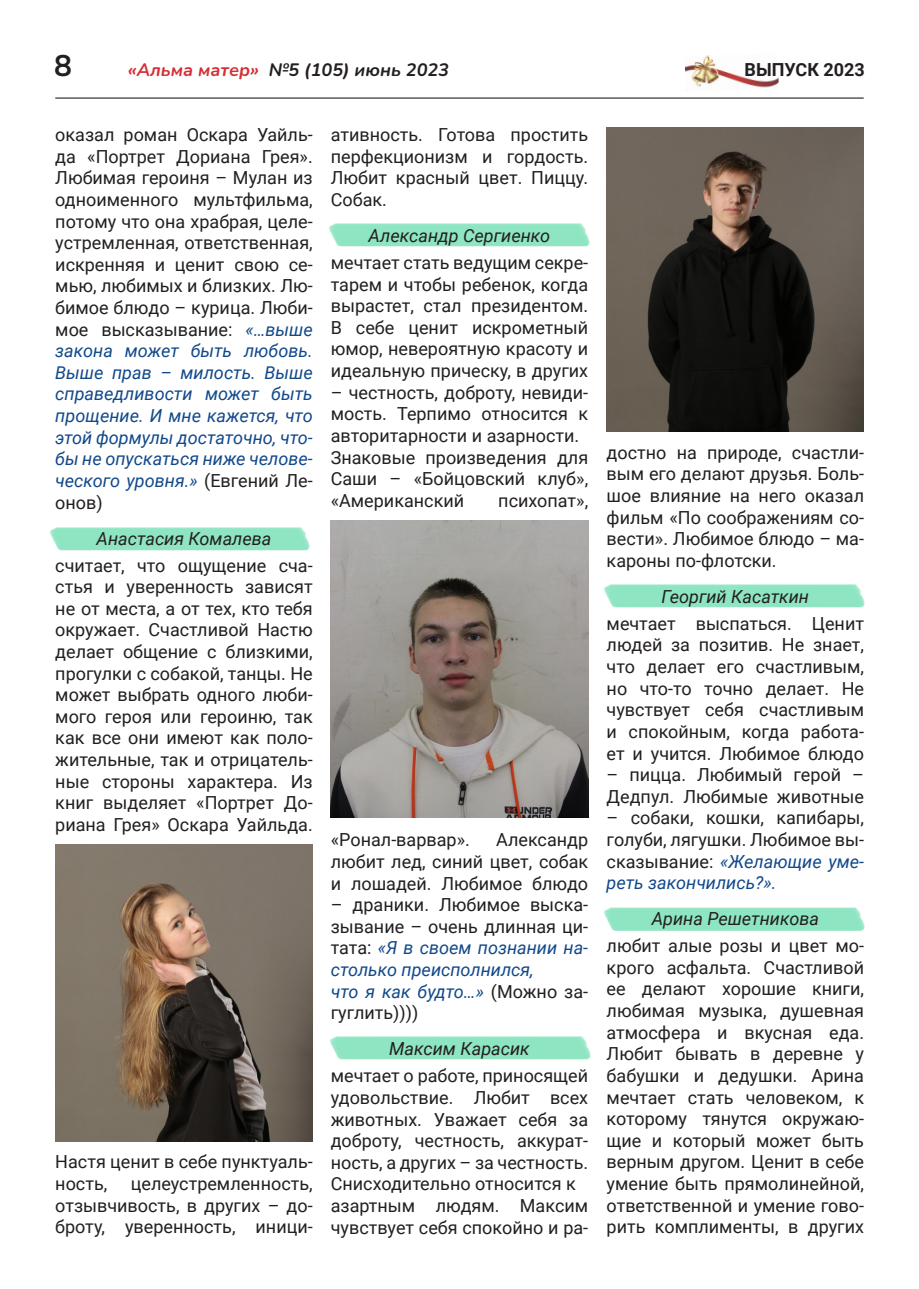
<style>
.page{position:relative;width:919px;height:1289px;background:#fff}
.page>*{position:absolute;margin:0;border:0;box-sizing:border-box;transform-origin:0 0}
.t1{font:700 29.7px "Nunito";color:#231f20}
.t2{font:18px/21.6px "Roboto";color:#231f20;text-align:justify}
.t3{font:italic 18px "Roboto";color:#231f20}
.t4{font:italic 700 18px "Nunito";color:#231f20}
.t5{font:italic 700 18px "Nunito";color:#d52f35}
.t6{font:700 18px "Roboto";color:#231f20}
.s1{font-style:italic;color:#12498b}
</style>
<div class="page">
<img style="left:50px;top:520px;width:281px;height:49px">
<img style="left:329px;top:223px;width:261px;height:24px">
<img style="left:588px;top:575px;width:277px;height:51px">
<img style="left:604px;top:907px;width:261px;height:24px">
<img style="left:330px;top:1036px;width:261px;height:24px">
<img style="left:685px;top:55px;width:93px;height:36px">
<hr style="left:55px;top:97px;width:808px;height:2px;background:#231f20">
<img style="left:55px;top:844px;width:258px;height:297px">
<img style="left:331px;top:520px;width:257px;height:297px">
<img style="left:606px;top:128px;width:257px;height:304px">
<p class="t1" style="left:54px;top:45px;width:19px">8</p>
<p class="t5" style="left:128px;top:57px;width:133px">«Альма матер»</p>
<p class="t4" style="left:269px;top:57px;width:182px">№5 (105) июнь 2023</p>
<p class="t6" style="left:744px;top:57px;width:122px">ВЫПУСК 2023</p>
<p class="t2" style="left:55px;top:123px;width:259px">оказал роман Оскара Уайль&shy;да «Портрет Дориана Грея».<br>Любимая героиня – Мулан из одноименного мультфильма, потому что она храбрая, целе&shy;устремленная, ответственная, искренняя и ценит свою се&shy;мью, любимых и близких. Лю&shy;бимое блюдо – курица. Люби&shy;мое высказывание: <span class="s1">«…выше закона может быть любовь.<br>Выше прав – милость. Выше справедливости может быть прощение. И мне кажется, что этой формулы достаточно, что&shy;бы не опускаться ниже челове&shy;ческого уровня.»</span> (Евгений Ле&shy;онов)</p>
<p class="t3" style="left:97px;top:525px;width:176px">Анастасия Комалева</p>
<p class="t2" style="left:55px;top:553px;width:259px">считает, что ощущение сча&shy;стья и уверенность зависят не от места, а от тех, кто тебя окружает. Счастливой Настю делает общение с близкими, прогулки с собакой, танцы. Не</p>
<p class="t2" style="left:55px;top:683px;width:259px">может выбрать одного люби&shy;мого героя или героиню, так как все они имеют как поло&shy;жительные, так и отрицатель&shy;ные стороны характера. Из книг выделяет «Портрет До&shy;риана Грея» Оскара Уайльда.</p>
<p class="t2" style="left:55px;top:1150px;width:259px">Настя ценит в себе пунктуаль&shy;ность,</p>
<p class="t2" style="left:55px;top:1172px;width:259px;text-indent:75px">целеустремленность, отзывчивость, в других – до&shy;броту, уверенность, иници-</p>
<p class="t2" style="left:331px;top:123px;width:259px">ативность. Готова простить перфекционизм и гордость.<br>Любит красный цвет. Пиццу.<br>Собак.</p>
<p class="t3" style="left:368px;top:223px;width:183px">Александр Сергиенко</p>
<p class="t2" style="left:331px;top:251px;width:259px">мечтает стать ведущим секре&shy;тарем и чтобы ребенок, когда вырастет, стал президентом.<br>В себе ценит искрометный юмор, невероятную красоту и идеальную прическу, в других</p>
<p class="t2" style="left:331px;top:381px;width:259px">– честность, доброту, невиди&shy;мость. Терпимо относится к авторитарности и азарности.</p>
<p class="t2" style="left:331px;top:445px;width:259px">Знаковые произведения для Саши – «Бойцовский клуб», «Американский</p>
<p class="t2" style="left:498px;top:489px;width:91px">психопат»,</p>
<p class="t2" style="left:331px;top:828px;width:259px;text-indent:165px">Александр любит лед, синий цвет, собак и лошадей. Любимое блюдо</p>
<p class="t2" style="left:331px;top:893px;width:259px">– драники. Любимое выска&shy;зывание – очень длинная ци&shy;тата: <span class="s1">«Я в своем познании на&shy;столько преисполнился,</span></p>
<p class="t2" style="left:331px;top:979px;width:259px"><span class="s1">что я как будто…»</span> (Можно за&shy;гуглить))))</p>
<p class="t3" style="left:389px;top:1036px;width:142px">Максим Карасик</p>
<p class="t2" style="left:331px;top:1064px;width:259px">мечтает о работе, приносящей удовольствие. Любит всех животных. Уважает себя за доброту, честность, аккурат&shy;ность, а других – за честность.<br>Снисходительно относится к</p>
<p class="t2" style="left:331px;top:1194px;width:259px">азартным людям. Максим чувствует себя спокойно и ра-</p>
<p class="t2" style="left:331px;top:828px;width:141px">«Ронал-варвар».</p>
<p class="t2" style="left:606px;top:441px;width:259px">достно на природе, счастли&shy;вым его делают друзья. Боль&shy;шое влияние на него оказал фильм «По соображениям со&shy;вести». Любимое блюдо – ма&shy;кароны по-флотски.</p>
<p class="t3" style="left:661px;top:584px;width:149px">Георгий Касаткин</p>
<p class="t2" style="left:606px;top:612px;width:259px">мечтает выспаться. Ценит людей за позитив. Не знает, что делает его счастливым, но что-то точно делает. Не чувствует себя счастливым и спокойным, когда работа&shy;ет и учится. Любимое блюдо</p>
<p class="t2" style="left:606px;top:763px;width:259px">– пицца. Любимый герой –<br>Дедпул. Любимые животные</p>
<p class="t2" style="left:606px;top:806px;width:259px">– собаки, кошки, капибары, голуби, лягушки. Любимое вы&shy;сказывание: <span class="s1">«Желающие уме&shy;реть закончились?».</span></p>
<p class="t3" style="left:651px;top:906px;width:169px">Арина Решетникова</p>
<p class="t2" style="left:606px;top:934px;width:259px">любит алые розы и цвет мо&shy;крого асфальта. Счастливой ее делают хорошие книги, любимая музыка, душевная атмосфера и вкусная еда.<br>Любит бывать в деревне у бабушки и дедушки. Арина мечтает стать человеком, к которому тянутся окружаю&shy;щие и который может быть верным другом. Ценит в себе умение быть прямолинейной, ответственной и умение гово&shy;рить комплименты, в других</p>
</div>
